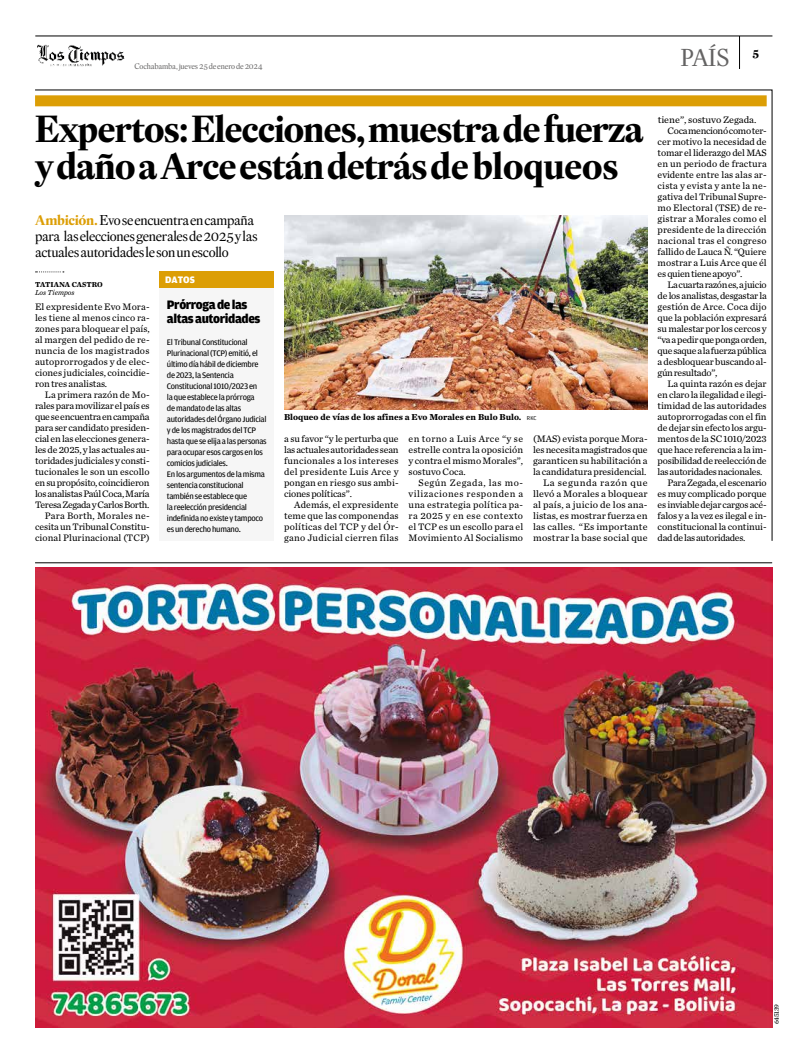
<style>
.page{position:relative;width:808px;height:1063px;background:#fff}
.page>*{position:absolute;margin:0;border:0;box-sizing:border-box;transform-origin:0 0}
.t1{font:700 37px/37px "Eudald Headline";letter-spacing:-.035em;color:#000}
.t2{font:24px "Eudald Headline";color:#646363}
.t3{font:14px/16px "Eudald Headline";letter-spacing:-.025em;color:#000}
.t4{font:900 13px/14px "Amplitude";letter-spacing:-.03em;color:#000}
.t5{font:900 10px "Amplitude";color:#fff}
.t6{font:9.8px/11px "Chronicle Text G2";letter-spacing:-.005em;color:#000;text-align:justify}
.t7{font:9.8px "Chronicle Text G2";letter-spacing:-.03em;color:#000}
.t8{font:9.8px "Chronicle Text G2";letter-spacing:.015em;color:#000}
.t9{font:9.8px "Chronicle Text G2";letter-spacing:-.035em;color:#000}
.t10{font:9.8px "Chronicle Text G2";letter-spacing:.02em;color:#000}
.t11{font:9.8px "Chronicle Text G2";letter-spacing:-.025em;color:#000}
.t12{font:9.8px "Chronicle Text G2";letter-spacing:.025em;color:#000}
.t13{font:700 9px "Chronicle Text G2";color:#000}
.t14{font:8.5px/11px "Amplitude";letter-spacing:-.035em;color:#000}
.t15{font:8px "Eudald Headline";letter-spacing:-.02em;color:#646363}
.t16{font:700 7.5px "Chronicle Text G2";color:#000}
.t17{font:italic 7.5px "Chronicle Text G2";color:#000}
.t18{font:7px "Chronicle Text G2";letter-spacing:-.03em;color:#000}
.s1{font-weight:700;color:#dc9e05}
.s2{font-family:"Amplitude";font-weight:400;font-size:6px}
</style>
<div class="page">
<svg style="left:35px;top:90px;width:737px;height:451px"></svg>
<div style="left:35px;top:95px;width:732px;height:11px;background:#dc9e05"></div>
<svg style="left:36px;top:271px;width:28px;height:1px"></svg>
<img style="left:284px;top:216px;width:364px;height:193px">
<div style="left:160px;top:271px;width:114px;height:270px;background:#f6f6f6"></div>
<div style="left:160px;top:271px;width:114px;height:17px;background:#dc9e05"></div>
<img style="left:35px;top:568px;width:737px;height:460px">
<hr style="left:35px;top:563px;width:737px;height:1px;background:#000">
<hr style="left:35px;top:36px;width:737px;height:1px;background:#000">
<hr style="left:739px;top:36px;width:1px;height:33px;background:#000">
<img style="left:37px;top:44px;width:88px;height:23px">
<p class="t15" style="left:134px;top:62px;width:130px">Cochabamba, jueves 25 de enero de 2024</p>
<h2 class="t2" style="left:680px;top:44px;width:80px">PAÍS <sup>5</sup></h2>
<h1 class="t1" style="left:35px;top:109px;width:611px">Expertos: Elecciones, muestra de fuerza y daño a Arce están detrás de bloqueos</h1>
<h3 class="t3" style="left:35px;top:212px;width:224px"><span class="s1">Ambición.</span>Evo se encuentra en campaña para las elecciones generales de 2025 y las actuales autoridades le son un escollo</h3>
<p class="t16" style="left:35px;top:278px;width:69px">TATIANA CASTRO</p>
<p class="t17" style="left:35px;top:286px;width:41px">Los Tiempos</p>
<p class="t6" style="left:35px;top:301px;width:116px">El expresidente Evo Mora&shy;les tiene al menos cinco ra&shy;zones para bloquear el país, al margen del pedido de re&shy;nuncia de los magistrados autoprorrogados y de elec&shy;ciones judiciales, coincidie&shy;ron tres analistas.</p>
<p class="t6" style="left:35px;top:388px;width:116px;text-align:right">La primera razón de Mo&shy;rales para movilizar el país es que se encuentra en campaña para ser candidato presiden&shy;cial en las elecciones genera&shy;les de 2025, y las actuales au&shy;toridades judiciales y consti&shy;tucionales le son un escollo en su propósito, coincidieron los analistas Paúl Coca, María<br>Teresa Zegada y Carlos Borth.<br>Para Borth, Morales ne&shy;cesita un Tribunal Constitu&shy;cional Plurinacional (TCP)</p>
<p class="t5" style="left:165px;top:275px;width:31px">DATOS</p>
<h3 class="t4" style="left:167px;top:297px;width:95px">Prórroga de las altas autoridades</h3>
<p class="t14" style="left:167px;top:336px;width:101px">El Tribunal Constitucional<br>Plurinacional (TCP) emitió, el último día hábil de diciembre de 2023, la Sentencia<br>Constitucional 1010/2023 en<br>la que establece la prórroga<br>de mandato de las altas autoridades del Órgano Judicial y de los magistrados del TCP hasta que se elija a las personas para ocupar esos cargos en los comicios judiciales.<br>En los argumentos de la misma sentencia constitucional también se establece que<br>la reelección presidencial indefinida no existe y tampoco es un derecho humano.</p>
<p class="t13" style="left:284px;top:410px;width:254px">Bloqueo de vías de los afines a Evo Morales en Bulo Bulo. <span class="s2">RKC</span></p>
<p class="t6" style="left:284px;top:433px;width:116px">a su favor “y le perturba que las actuales autoridades sean funcionales a los intereses del presidente Luis Arce y pongan en riesgo sus ambi&shy;ciones políticas”.</p>
<p class="t6" style="left:284px;top:498px;width:116px;text-indent:10px">Además, el expresidente teme que las componendas políticas del TCP y del Ór&shy;gano Judicial cierren filas</p>
<p class="t6" style="left:409px;top:432px;width:116px">en torno a Luis Arce “y se estrelle contra la oposición y contra el mismo Morales”, sostuvo Coca.</p>
<p class="t6" style="left:409px;top:476px;width:116px;text-indent:10px">Según Zegada, las mo&shy;vilizaciones responden a una estrategia política pa&shy;ra 2025 y en ese contexto el TCP es un escollo para el Movimiento Al Socialismo</p>
<p class="t6" style="left:533px;top:432px;width:116px;text-align:right">(MAS) evista porque Mora&shy;les necesita magistrados que garanticen su habilitación a la candidatura presidencial.<br>La segunda razón que llevó a Morales a bloquear al país, a juicio de los ana&shy;listas, es mostrar fuerza en las calles. “Es importante mostrar la base social que</p>
<p class="t6" style="left:658px;top:113px;width:100px">tiene”, sostuvo Zegada.</p>
<p class="t9" style="left:667px;top:123px;width:101px">Coca mencionó como ter-</p>
<p class="t6" style="left:658px;top:136px;width:110px">cer motivo la necesidad de</p>
<p class="t6" style="left:658px;top:146px;width:111px">tomar el liderazgo del MAS</p>
<p class="t8" style="left:658px;top:156px;width:111px">en un periodo de fractura</p>
<p class="t8" style="left:658px;top:167px;width:111px">evidente entre las alas ar-</p>
<p class="t10" style="left:658px;top:178px;width:111px">cista y evista y ante la ne-</p>
<p class="t6" style="left:658px;top:190px;width:111px">gativa del Tribunal Supre-</p>
<p class="t6" style="left:658px;top:201px;width:111px">mo Electoral (TSE) de re-</p>
<p class="t10" style="left:658px;top:211px;width:111px">gistrar a Morales como el</p>
<p class="t6" style="left:658px;top:223px;width:111px">presidente de la dirección</p>
<p class="t12" style="left:658px;top:233px;width:111px">nacional tras el congreso</p>
<p class="t6" style="left:658px;top:245px;width:110px">fallido de Lauca Ñ. “Quiere</p>
<p class="t6" style="left:658px;top:256px;width:111px">mostrar a Luis Arce que él</p>
<p class="t7" style="left:658px;top:266px;width:86px">es quien tiene apoyo”.</p>
<p class="t9" style="left:667px;top:277px;width:101px">La cuarta razón es, a juicio</p>
<p class="t6" style="left:658px;top:289px;width:111px">de los analistas, desgastar la</p>
<p class="t6" style="left:658px;top:300px;width:111px">gestión de Arce. Coca dijo</p>
<p class="t6" style="left:658px;top:311px;width:111px">que la población expresará</p>
<p class="t6" style="left:658px;top:322px;width:111px">su malestar por los cercos y</p>
<p class="t7" style="left:658px;top:332px;width:110px">“va a pedir que ponga orden,</p>
<p class="t7" style="left:658px;top:343px;width:110px">que saque a la fuerza pública</p>
<p class="t6" style="left:658px;top:355px;width:111px">a desbloquear buscando al-</p>
<p class="t7" style="left:658px;top:365px;width:61px">gún resultado”,</p>
<p class="t6" style="left:667px;top:377px;width:101px">La quinta razón es dejar</p>
<p class="t6" style="left:658px;top:388px;width:111px">en claro la ilegalidad e ilegi-</p>
<p class="t6" style="left:658px;top:399px;width:110px">timidad de las autoridades</p>
<p class="t6" style="left:658px;top:410px;width:111px">autoprorrogadas con el fin</p>
<p class="t6" style="left:658px;top:421px;width:111px">de dejar sin efecto los argu-</p>
<p class="t6" style="left:658px;top:432px;width:110px">mentos de la SC 1010/2023</p>
<p class="t6" style="left:658px;top:443px;width:111px">que hace referencia a la im-</p>
<p class="t11" style="left:658px;top:453px;width:111px">posibilidad de reelección de</p>
<p class="t7" style="left:658px;top:464px;width:106px">las autoridades nacionales.</p>
<p class="t6" style="left:667px;top:476px;width:101px">Para Zegada, el escenario</p>
<p class="t6" style="left:658px;top:487px;width:110px">es muy complicado porque</p>
<p class="t6" style="left:658px;top:498px;width:111px">es inviable dejar cargos acé-</p>
<p class="t6" style="left:658px;top:509px;width:111px">falos y a la vez es ilegal e in-</p>
<p class="t6" style="left:658px;top:520px;width:111px">constitucional la continui-</p>
<p class="t7" style="left:658px;top:530px;width:89px">dad de las autoridades.</p>
<p class="t18" style="left:771px;top:1024px;width:22px;rotate:-90deg">645139</p>
</div>
